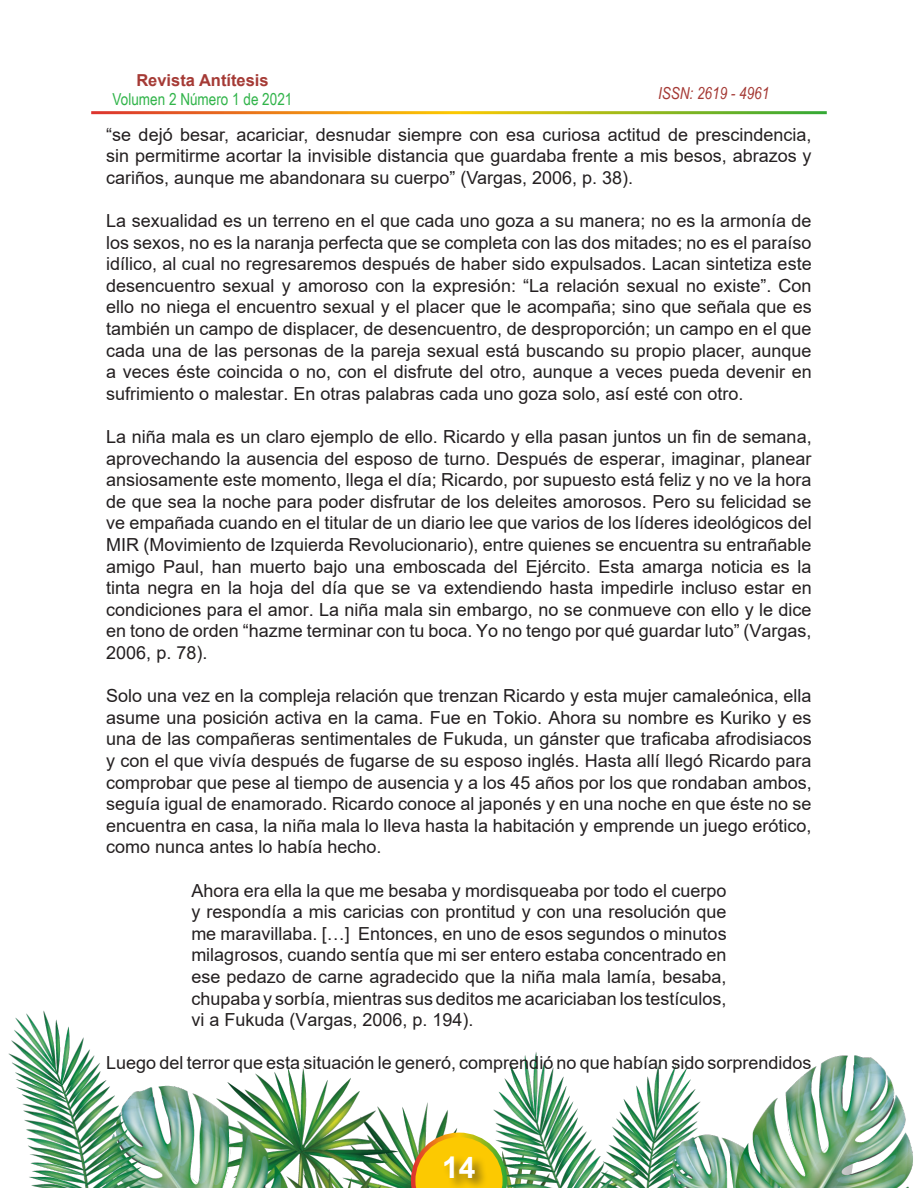
<style>
.page{position:relative;width:918px;height:1188px;background:#fff}
.page>*{position:absolute;margin:0;border:0;box-sizing:border-box;transform-origin:0 0}
.t1{font:700 30px "Arial";color:#fff}
.t2{font:18px/21.6px "Arial";color:#231f20;text-align:justify}
.t3{font:16.5px "Arial Narrow";color:#31b44a}
.t4{font:700 16.5px "Arial";color:#a53a35}
.t5{font:italic 16.5px "Arial Narrow";color:#a53a35}
</style>
<div class="page">
<img style="left:8px;top:1010px;width:905px;height:178px">
<svg style="left:411px;top:1133px;width:96px;height:55px;background:#ddc036"></svg>
<div style="left:443px;top:1155px;width:46px;height:33px;background:#231f20;opacity:.54"></div>
<p class="t4" style="left:136px;top:68px;width:134px">Revista Antítesis</p>
<p class="t3" style="left:113px;top:88px;width:181px">Volumen 2 Número 1 de 2021</p>
<p class="t5" style="left:658px;top:81px;width:113px">ISSN: 2619 - 4961</p>
<p class="t2" style="left:106px;top:123px;width:707px">“se dejó besar, acariciar, desnudar siempre con esa curiosa actitud de prescindencia, sin permitirme acortar la invisible distancia que guardaba frente a mis besos, abrazos y cariños, aunque me abandonara su cuerpo” (Vargas, 2006, p. 38).</p>
<p class="t2" style="left:106px;top:210px;width:707px">La sexualidad es un terreno en el que cada uno goza a su manera; no es la armonía de los sexos, no es la naranja perfecta que se completa con las dos mitades; no es el paraíso idílico, al cual no regresaremos después de haber sido expulsados. Lacan sintetiza este desencuentro sexual y amoroso con la expresión: “La relación sexual no existe”. Con ello no niega el encuentro sexual y el placer que le acompaña; sino que señala que es también un campo de displacer, de desencuentro, de desproporción; un campo en el que cada una de las personas de la pareja sexual está buscando su propio placer, aunque a veces éste coincida o no, con el disfrute del otro, aunque a veces pueda devenir en sufrimiento o malestar. En otras palabras cada uno goza solo, así esté con otro.</p>
<p class="t2" style="left:106px;top:426px;width:707px">La niña mala es un claro ejemplo de ello. Ricardo y ella pasan juntos un fin de semana, aprovechando la ausencia del esposo de turno. Después de esperar, imaginar, planear ansiosamente este momento, llega el día; Ricardo, por supuesto está feliz y no ve la hora de que sea la noche para poder disfrutar de los deleites amorosos. Pero su felicidad se ve empañada cuando en el titular de un diario lee que varios de los líderes ideológicos del MIR (Movimiento de Izquierda Revolucionario), entre quienes se encuentra su entrañable amigo Paul, han muerto bajo una emboscada del Ejército. Esta amarga noticia es la tinta negra en la hoja del día que se va extendiendo hasta impedirle incluso estar en condiciones para el amor. La niña mala sin embargo, no se conmueve con ello y le dice en tono de orden “hazme terminar con tu boca. Yo no tengo por qué guardar luto” (Vargas, 2006, p. 78).</p>
<p class="t2" style="left:106px;top:685px;width:707px">Solo una vez en la compleja relación que trenzan Ricardo y esta mujer camaleónica, ella asume una posición activa en la cama. Fue en Tokio. Ahora su nombre es Kuriko y es una de las compañeras sentimentales de Fukuda, un gánster que traficaba afrodisiacos y con el que vivía después de fugarse de su esposo inglés. Hasta allí llegó Ricardo para comprobar que pese al tiempo de ausencia y a los 45 años por los que rondaban ambos, seguía igual de enamorado. Ricardo conoce al japonés y en una noche en que éste no se encuentra en casa, la niña mala lo lleva hasta la habitación y emprende un juego erótico, como nunca antes lo había hecho.</p>
<p class="t2" style="left:191px;top:879px;width:537px">Ahora era ella la que me besaba y mordisqueaba por todo el cuerpo y respondía a mis caricias con prontitud y con una resolución que me maravillaba. […] Entonces, en uno de esos segundos o minutos milagrosos, cuando sentía que mi ser entero estaba concentrado en ese pedazo de carne agradecido que la niña mala lamía, besaba, chupaba y sorbía, mientras sus deditos me acariciaban los testículos, vi a Fukuda (Vargas, 2006, p. 194).</p>
<p class="t2" style="left:106px;top:1052px;width:707px">Luego del terror que esta situación le generó, comprendió no que habían sido sorprendidos</p>
<h1 class="t1" style="left:442px;top:1146px;width:35px">14</h1>
</div>
